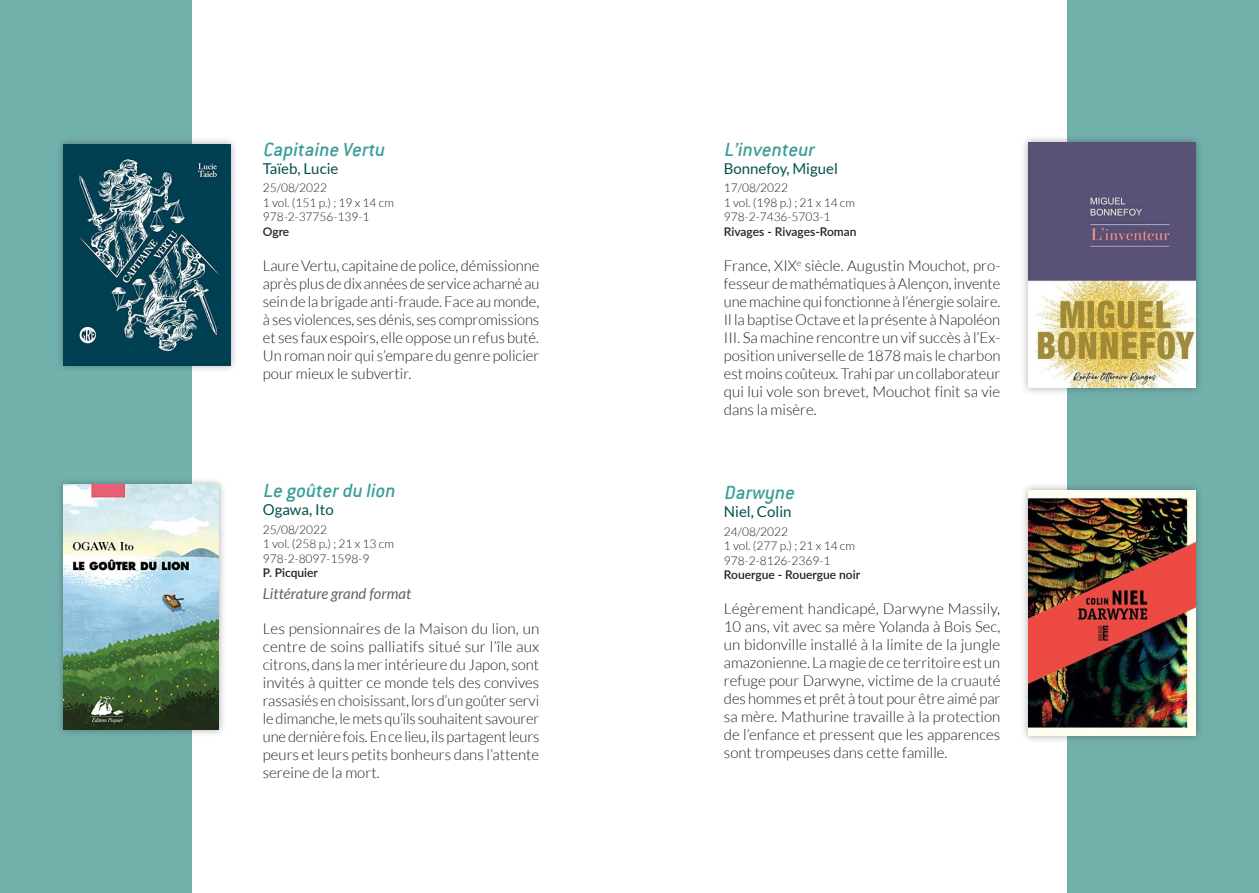
<style>
.page{position:relative;width:1259px;height:893px;background:#fff}
.page>*{position:absolute;margin:0;border:0;box-sizing:border-box;transform-origin:0 0}
.nom_oeuvre{font:italic 500 21px "Conduit ITC";color:#3a9e97}
.TEXTE{font:300 15px/18px "Lato";color:#231f20;text-align:justify}
.nom_auteur{font:15px "Lato";color:#00524f}
.genre{font:italic 15px "Lato";color:#636366}
.infos{font:300 12px "Lato";color:#231f20}
.editeur{font:600 12px "Lato";color:#231f20}
</style>
<div class="page">
<div style="left:0;top:0;width:191px;height:893px;background:#72b0ac"></div>
<div style="left:1067px;top:0;width:192px;height:893px;background:#72b0ac"></div>
<div style="left:56px;top:137px;width:183px;height:237px;background:#231f20;opacity:.4"></div>
<img style="left:64px;top:145px;width:167px;height:220px">
<div style="left:1019px;top:134px;width:184px;height:262px;background:#231f20;opacity:.4"></div>
<img style="left:1028px;top:142px;width:167px;height:245px">
<div style="left:56px;top:477px;width:170px;height:260px;background:#231f20;opacity:.4"></div>
<img style="left:64px;top:485px;width:155px;height:244px">
<div style="left:1019px;top:482px;width:184px;height:262px;background:#231f20;opacity:.4"></div>
<img style="left:1028px;top:491px;width:167px;height:245px">
<p class="nom_oeuvre" style="left:263px;top:137px;width:127px">Capitaine Vertu</p>
<p class="nom_auteur" style="left:263px;top:160px;width:77px">Taïeb, Lucie</p>
<p class="infos" style="left:263px;top:182px;width:66px">25/08/2022</p>
<p class="infos" style="left:263px;top:196px;width:132px">1 vol. (151 p.) ; 19 x 14 cm</p>
<p class="infos" style="left:263px;top:210px;width:108px">978-2-37756-139-1</p>
<p class="editeur" style="left:263px;top:222px;width:28px">Ogre</p>
<p class="TEXTE" style="left:263px;top:256px;width:278px">Laure Vertu, capitaine de police, démissionne après plus de dix années de service acharné au sein de la brigade anti-fraude. Face au monde, à ses violences, ses dénis, ses compromissions et ses faux espoirs, elle oppose un refus buté.<br>Un roman noir qui s’empare du genre policier pour mieux le subvertir.</p>
<p class="nom_oeuvre" style="left:263px;top:479px;width:137px">Le goûterdu lion</p>
<p class="nom_auteur" style="left:263px;top:501px;width:72px">Ogawa, Ito</p>
<p class="infos" style="left:263px;top:523px;width:66px">25/08/2022</p>
<p class="infos" style="left:263px;top:538px;width:132px">1 vol. (258 p.) ; 21 x 13 cm</p>
<p class="infos" style="left:263px;top:552px;width:108px">978-2-8097-1598-9</p>
<p class="editeur" style="left:263px;top:564px;width:57px">P. Picquier</p>
<p class="genre" style="left:263px;top:586px;width:150px">Littérature grand format</p>
<p class="TEXTE" style="left:263px;top:620px;width:278px">Les pensionnaires de la Maison du lion, un centre de soins palliatifs situé sur l’île aux citrons, dans la mer intérieure du Japon, sont invités à quitter ce monde tels des convives rassasiés en choisissant, lors d’un goûter servi le dimanche, le mets qu’ils souhaitent savourer une dernière fois. En ce lieu, ils partagent leurs peurs et leurs petits bonheurs dans l’attente sereine de la mort.</p>
<p class="nom_oeuvre" style="left:724px;top:137px;width:96px">L’inventeur</p>
<p class="nom_auteur" style="left:724px;top:160px;width:115px">Bonnefoy, Miguel</p>
<p class="infos" style="left:724px;top:182px;width:66px">17/08/2022</p>
<p class="infos" style="left:724px;top:196px;width:132px">1 vol. (198 p.) ; 21 x 14 cm</p>
<p class="infos" style="left:724px;top:210px;width:108px">978-2-7436-5703-1</p>
<p class="editeur" style="left:724px;top:222px;width:134px">Rivages - Rivages-Roman</p>
<p class="TEXTE" style="left:724px;top:256px;width:278px">France, XIX<sup>e</sup> siècle. Augustin Mouchot, pro&shy;fesseur de mathématiques à Alençon, invente une machine qui fonctionne à l’énergie solaire.<br>Il la baptise Octave et la présente à Napoléon III. Sa machine rencontre un vif succès à l’Ex&shy;position universelle de 1878 mais le charbon est moins coûteux. Trahi par un collaborateur qui lui vole son brevet, Mouchot finit sa vie dans la misère.</p>
<p class="nom_oeuvre" style="left:724px;top:481px;width:76px">Darwyne</p>
<p class="nom_auteur" style="left:724px;top:503px;width:69px">Niel, Colin</p>
<p class="infos" style="left:724px;top:525px;width:66px">24/08/2022</p>
<p class="infos" style="left:724px;top:540px;width:132px">1 vol. (277 p.) ; 21 x 14 cm</p>
<p class="infos" style="left:724px;top:554px;width:108px">978-2-8126-2369-1</p>
<p class="editeur" style="left:724px;top:566px;width:138px">Rouergue - Rouergue noir</p>
<p class="TEXTE" style="left:724px;top:600px;width:278px">Légèrement handicapé, Darwyne Massily, 10 ans, vit avec sa mère Yolanda à Bois Sec, un bidonville installé à la limite de la jungle amazonienne. La magie de ce territoire est un refuge pour Darwyne, victime de la cruauté des hommes et prêt à tout pour être aimé par sa mère. Mathurine travaille à la protection de l’enfance et pressent que les apparences sont trompeuses dans cette famille.</p>
</div>
